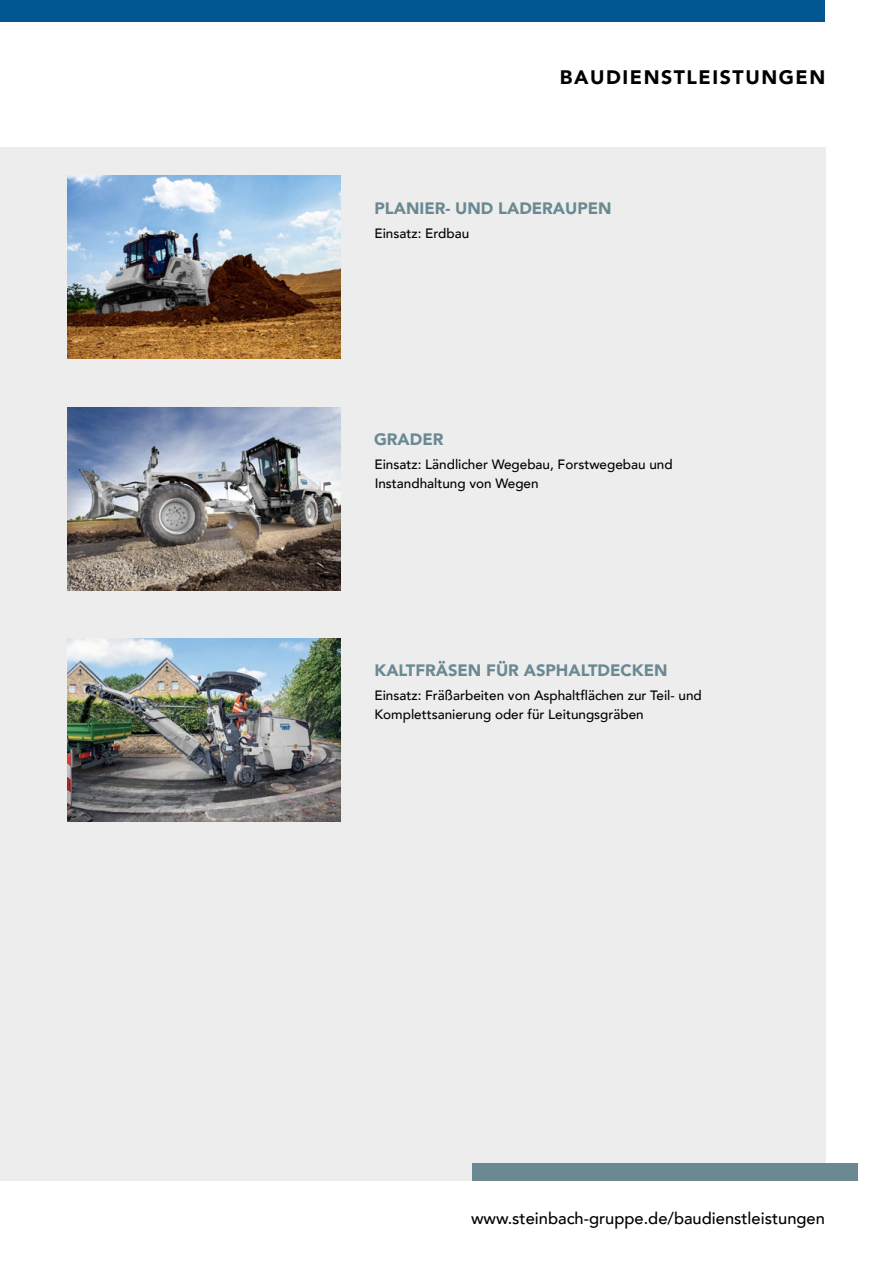
<style>
.page{position:relative;width:893px;height:1263px;background:#fff}
.page>*{position:absolute;margin:0;border:0;box-sizing:border-box;transform-origin:0 0}
.t1{font:900 19.5px "Avenir";letter-spacing:.08em;color:#000}
.t2{font:900 16.5px "Avenir";color:#6a8992}
.t3{font:500 16.5px "Avenir";color:#000}
.t4{font:500 13.5px/18.8px "Avenir";color:#000}
</style>
<div class="page">
<div style="left:0;top:148px;width:825px;height:1032px;background:#ededed"></div>
<div style="left:0;top:0;width:825px;height:21px;background:#005691"></div>
<div style="left:472px;top:1163px;width:386px;height:17px;background:#6a8992"></div>
<img style="left:68px;top:176px;width:272px;height:183px">
<img style="left:68px;top:407px;width:272px;height:183px">
<img style="left:68px;top:638px;width:272px;height:183px">
<h1 class="t1" style="left:560px;top:60px;width:267px">BAUDIENSTLEISTUNGEN</h1>
<p class="t2" style="left:374px;top:194px;width:239px">PLANIER- UND LADERAUPEN</p>
<p class="t4" style="left:374px;top:223px;width:96px">Einsatz: Erdbau</p>
<p class="t2" style="left:374px;top:425px;width:71px">GRADER</p>
<p class="t4" style="left:374px;top:454px;width:300px">Einsatz: Ländlicher Wegebau, Forstwegebau und<br>Instandhaltung von Wegen</p>
<p class="t2" style="left:374px;top:656px;width:295px">KALTFRÄSEN FÜR ASPHALTDECKEN</p>
<p class="t4" style="left:374px;top:685px;width:329px">Einsatz: Fräßarbeiten von Asphaltflächen zur Teil- und<br>Komplettsanierung oder für Leitungsgräben</p>
<p class="t3" style="left:471px;top:1203px;width:355px">www.steinbach-gruppe.de/baudienstleistungen</p>
</div>
